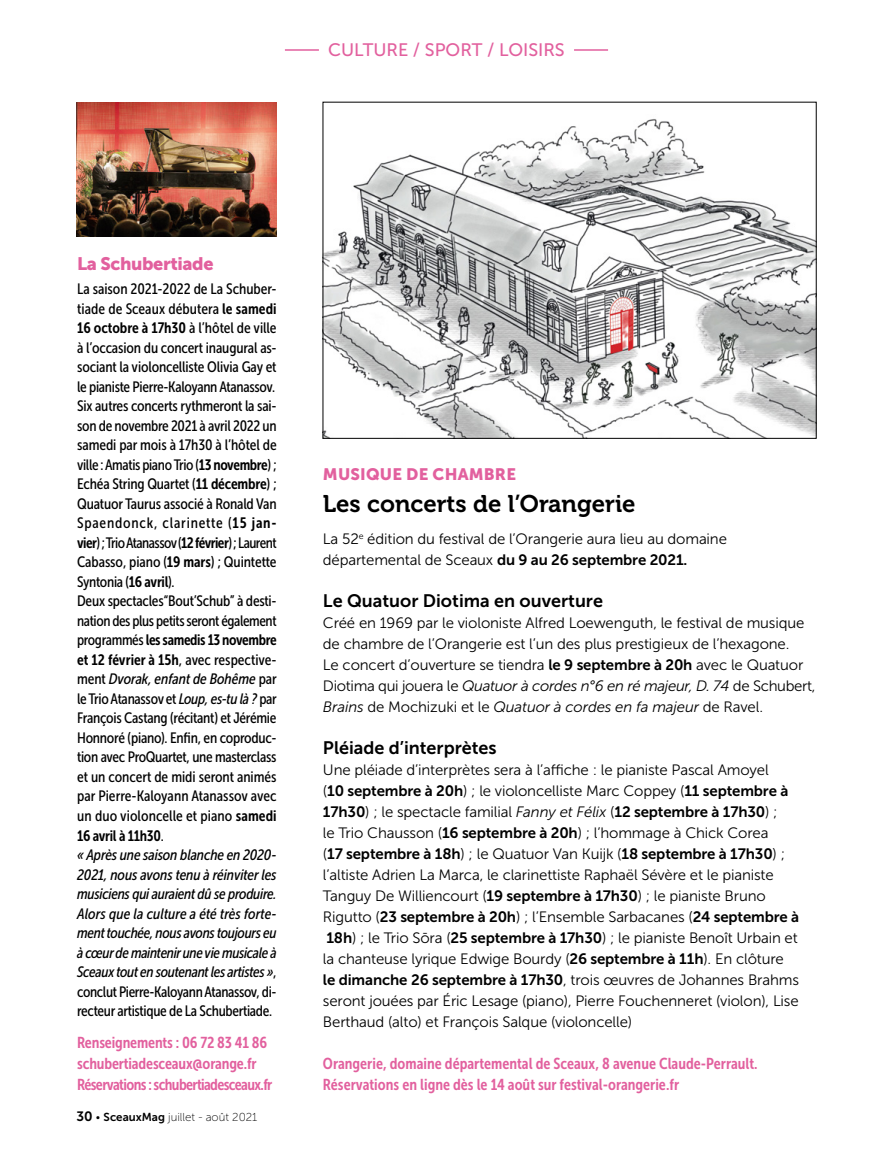
<style>
.page{position:relative;width:893px;height:1149px;background:#fff}
.page>*{position:absolute;margin:0;border:0;box-sizing:border-box;transform-origin:0 0}
.courant___Titre{font:24px "Museo 700";color:#000}
.courant___inter{font:18px "Museo Sans 700";color:#000}
.t1{font:18px "Museo Sans 500";color:#e2609e}
._2e_niveau___Ti{font:18px "Museo Sans 900";letter-spacing:-.02em;color:#e2609e}
.courant___Surtitre{font:16.5px "Museo Sans 900";letter-spacing:.01em;color:#e2609e}
.courant___info{font:15.75px/21px "Museo Sans Cond 700";color:#e2609e}
._2e_niveau___info{font:15.75px/21px "Museo Sans Cond 700";letter-spacing:-.01em;color:#e2609e}
.courant___texte{font:15px/21px "Museo Sans 300";letter-spacing:-.01em;color:#000}
._2e_niveau___Txt{font:15px/19.5px "Museo Sans Cond 500";letter-spacing:-.01em;color:#000;text-align:justify}
._2e_niveau___Txt-2{font:italic 15px/19.5px "Museo Sans Cond 500";letter-spacing:-.02em;color:#000;text-align:justify}
.t2{font:11.55px "Museo Sans 100";color:#000}
.s1{font-family:"Museo Sans Cond 700"}
.s2{font-style:italic}
.s3{font-style:normal}
.s4{font-family:"Museo Sans 700";font-size:13.5px}
.s5{font-family:"Museo Sans 700"}
</style>
<div class="page">
<hr style="left:285px;top:49px;width:34px;height:2px;background:#e2609e">
<hr style="left:574px;top:49px;width:34px;height:2px;background:#e2609e">
<img style="left:77px;top:102px;width:200px;height:134px">
<img style="left:325px;top:119px;width:489px;height:317px">
<p class="t1" style="left:328px;top:40px;width:238px">CULTURE / SPORT / LOISIRS</p>
<p class="_2e_niveau___Ti" style="left:77px;top:254px;width:138px">La Schubertiade</p>
<p class="_2e_niveau___Txt" style="left:77px;top:279px;width:201px">La saison 2021-2022 de La Schuber&shy;tiade de Sceaux débutera <span class="s1">le samedi 16 octobre à 17h30</span> à l’hôtel de ville à l’occasion du concert inaugural as&shy;sociant la violoncelliste Olivia Gay et le pianiste Pierre-Kaloyann Atanassov.</p>
<p class="_2e_niveau___Txt" style="left:77px;top:396px;width:201px">Six autres concerts rythmeront la sai&shy;son de novembre 2021 à avril 2022 un samedi par mois à 17h30 à l’hôtel de ville : Amatis piano Trio (<span class="s1">13 novembre</span>) ; Echéa String Quartet (<span class="s1">11 décembre</span>) ; Quatuor Taurus associé à Ronald Van Spaendonck, clarinette (<span class="s1">15 jan&shy;vier</span>); Trio Atanassov (<span class="s1">12 février</span>); Laurent Cabasso, piano (<span class="s1">19 mars</span>) ; Quintette Syntonia (<span class="s1">16 avril</span>).</p>
<p class="_2e_niveau___Txt" style="left:77px;top:591px;width:201px">Deux spectacles“Bout’Schub” à desti&shy;nation des plus petits seront également programmés <span class="s1">les samedis 13 novembre et 12 février à 15h</span>, avec respective&shy;ment <span class="s2">Dvorak, enfant de Bohême</span> par le Trio Atanassov et <span class="s2">Loup, es-tu là ?</span> par François Castang (récitant) et Jérémie Honnoré (piano). Enfin, en coproduc&shy;tion avec ProQuartet, une masterclass et un concert de midi seront animés par Pierre-Kaloyann Atanassov avec un duo violoncelle et piano <span class="s1">samedi 16 avril à 11h30</span>.</p>
<p class="_2e_niveau___Txt-2" style="left:77px;top:844px;width:201px">« Après une saison blanche en 2020- 2021, nous avons tenu à réinviter les musiciens qui auraient dû se produire.<br>Alors que la culture a été très forte&shy;ment touchée, nous avons toujours eu à cœur de maintenir une vie musicale à Sceaux tout en soutenant les artistes »<span class="s3">, conclut Pierre-Kaloyann Atanassov, di&shy;recteur artistique de La Schubertiade.</span></p>
<p class="_2e_niveau___info" style="left:77px;top:1031px;width:197px">Renseignements : 06 72 83 41 86 schubertiadesceaux@orange.fr<br>Réservations : schubertiadesceaux.fr</p>
<p class="t2" style="left:77px;top:1110px;width:182px"><span class="s4">30</span> • <span class="s5">SceauxMag</span> juillet - août 2021</p>
<p class="courant___Surtitre" style="left:323px;top:465px;width:195px">MUSIQUE DE CHAMBRE</p>
<p class="courant___Titre" style="left:323px;top:490px;width:314px">Les concerts de l’Orangerie</p>
<p class="courant___texte" style="left:323px;top:527px;width:406px">La 52<sup>e</sup> édition du festival de l’Orangerie aura lieu au domaine départemental de Sceaux <span class="s5">du 9 au 26 septembre 2021.</span></p>
<p class="courant___inter" style="left:323px;top:590px;width:282px">Le Quatuor Diotima en ouverture</p>
<p class="courant___texte" style="left:323px;top:611px;width:494px">Créé en 1969 par le violoniste Alfred Loewenguth, le festival de musique de chambre de l’Orangerie est l’un des plus prestigieux de l’hexagone.<br>Le concert d’ouverture se tiendra <span class="s5">le 9 septembre à 20h</span> avec le Quatuor Diotima qui jouera le <span class="s2">Quatuor à cordes n°6 en ré majeur, D. 74</span> de Schubert, <span class="s2">Brains</span> de Mochizuki et le <span class="s2">Quatuor à cordes en fa majeur</span> de Ravel.</p>
<p class="courant___inter" style="left:323px;top:737px;width:175px">Pléiade d’interprètes</p>
<p class="courant___texte" style="left:323px;top:758px;width:478px">Une pléiade d’interprètes sera à l’affiche : le pianiste Pascal Amoyel<br>(<span class="s5">10 septembre à 20h</span>) ; le violoncelliste Marc Coppey (<span class="s5">11 septembre à 17h30</span>) ; le spectacle familial <span class="s2">Fanny et Félix</span> (<span class="s5">12 septembre à 17h30</span>) ;<br>le Trio Chausson (<span class="s5">16 septembre à 20h</span>) ; l’hommage à Chick Corea<br>(<span class="s5">17 septembre à 18h</span>) ; le Quatuor Van Kuijk (<span class="s5">18 septembre à 17h30</span>) ; l’altiste Adrien La Marca, le clarinettiste Raphaël Sévère et le pianiste Tanguy De Williencourt (<span class="s5">19 septembre à 17h30</span>) ; le pianiste Bruno Rigutto (<span class="s5">23 septembre à 20h</span>) ; l’Ensemble Sarbacanes (<span class="s5">24 septembre à 18h</span>) ; le Trio Sōra (<span class="s5">25 septembre à 17h30</span>) ; le pianiste Benoît Urbain et la chanteuse lyrique Edwige Bourdy (<span class="s5">26 septembre à 11h</span>). En clôture <span class="s5">le dimanche 26 septembre à 17h30</span>, trois œuvres de Johannes Brahms seront jouées par Éric Lesage (piano), Pierre Fouchenneret (violon), Lise Berthaud (alto) et François Salque (violoncelle)</p>
<p class="courant___info" style="left:323px;top:1052px;width:436px">Orangerie, domaine départemental de Sceaux, 8 avenue Claude-Perrault.<br>Réservations en ligne dès le 14 août sur festival-orangerie.fr</p>
</div>
